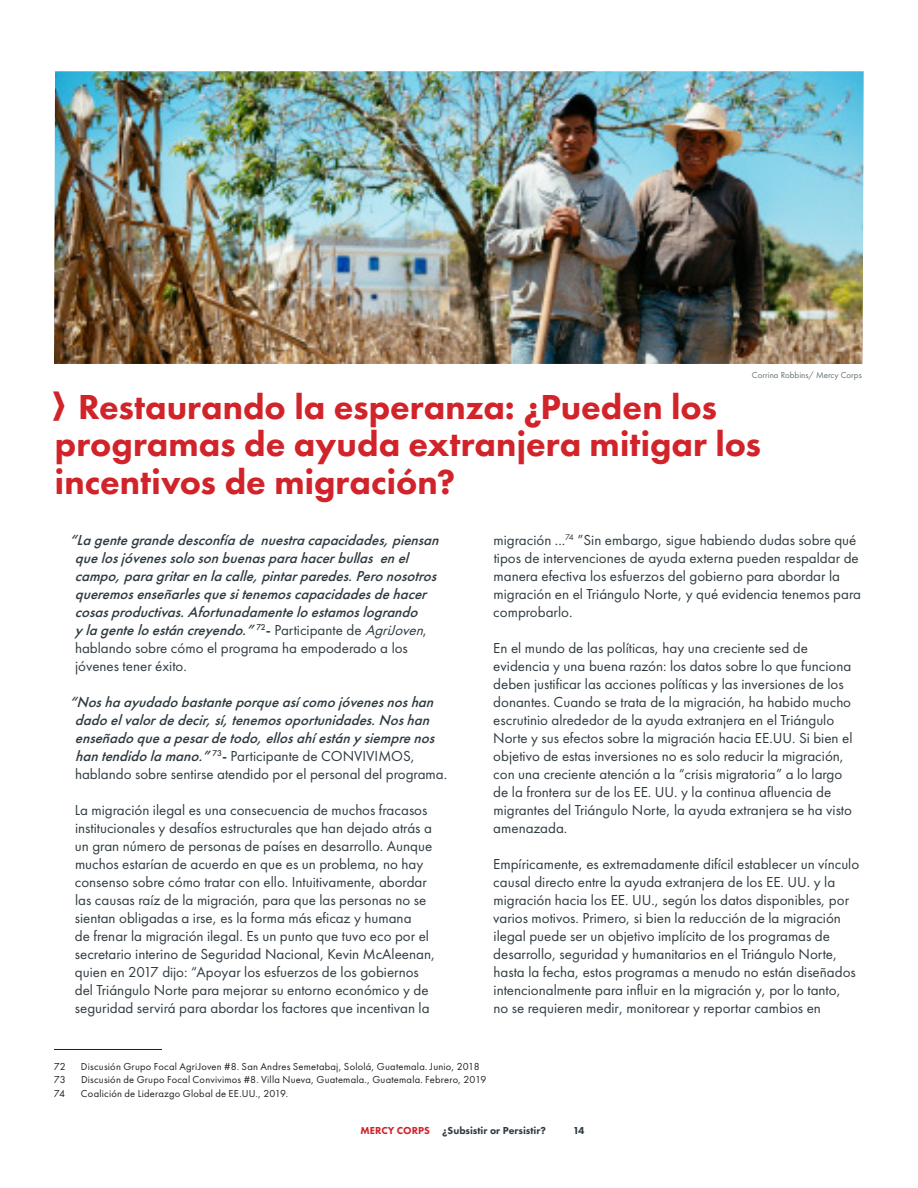
<style>
.page{position:relative;width:918px;height:1188px;background:#fff}
.page>*{position:absolute;margin:0;border:0;box-sizing:border-box;transform-origin:0 0}
.Heading_1{font:800 36px/37.5px "Futura PT";color:#d1232a}
.Body_Text___Futura{font:15px/18px "Futura PT";color:#2f3b41}
.Body_Text___Futura-2{font:italic 500 15px/18px "Futura PT";color:#2f3b41}
.Footnote{font:10.5px "Futura PT";letter-spacing:.02em;color:#231f20}
.t1{font:800 10.5px "Futura PT";color:#2f3b41}
.Photo_credit{font:9px "Futura PT";color:#667177}
.s1{font-style:normal}
.s2{font-weight:400;font-style:normal}
.s3{font-weight:400}
.s4{color:#d1232a}
</style>
<div class="page">
<hr style="left:54px;top:1049px;width:108px;height:1px;background:#231f20">
<img style="left:54px;top:71px;width:810px;height:293px">
<p class="Photo_credit" style="left:752px;top:370px;width:111px">Corrina Robbins/ Mercy Corps</p>
<p class="Heading_1" style="left:55px;top:388px;width:708px;text-indent:23px">Restaurando la esperanza: ¿Pueden los programas de ayuda extranjera mitigar los incentivos de migración?</p>
<p class="Body_Text___Futura-2" style="left:75px;top:531px;width:370px;text-indent:-5px">“Lagentegrandedesconfíade nuestracapacidades,piensan quelosjóvenessolosonbuenasparahacerbullas enel campo,paragritarenlacalle,pintarparedes.Peronosotros queremosenseñarlesquesitenemoscapacidadesdehacer cosasproductivas.Afortunadamenteloestamoslogrando ylagenteloestáncreyendo.”<sup>72</sup> <span class="s1">-</span> <span class="s2">P a r t i c i p a n t e d e</span> <span class="s3">AgriJoven</span><span class="s2">, hablando sobre cómo el programa ha empoderado a los jóvenes tener éxito.</span></p>
<p class="Body_Text___Futura-2" style="left:75px;top:693px;width:374px;text-indent:-5px">“Noshaayudadobastanteporqueasícomojóvenesnoshan dadoelvalordedecir,sí,tenemosoportunidades.Noshan enseñadoqueapesardetodo,ellosahíestánysiemprenos hantendidolamano.”<sup>73</sup><span class="s1">-</span> <span class="s2">Participante de CONVIVIMOS, hablando sobre sentirse atendido por el personal del programa.</span></p>
<p class="Body_Text___Futura" style="left:75px;top:800px;width:362px">La migración ilegal es una consecuencia de muchos fracasos institucionales y desafíos estructurales que han dejado atrás a un gran número de personas de países en desarrollo. Aunque muchos estarían de acuerdo en que es un problema, no hay consenso sobre cómo tratar con ello. Intuitivamente, abordar las causas raíz de la migración, para que las personas no se sientan obligadas a irse, es la forma más eficaz y humana<br>de frenar la migración ilegal. Es un punto que tuvo eco por el secretario interino de Seguridad Nacional, Kevin McAleenan, quien en 2017 dijo: “Apoyar los esfuerzos de los gobiernos del Triángulo Norte para mejorar su entorno económico y de seguridad servirá para abordar los factores que incentivan la</p>
<p class="Body_Text___Futura" style="left:493px;top:530px;width:369px">migración ...<sup>74</sup> ”Sin embargo, sigue habiendo dudas sobre qué tipos de intervenciones de ayuda externa pueden respaldar de manera efectiva los esfuerzos del gobierno para abordar la migración en el Triángulo Norte, y qué evidencia tenemos para comprobarlo.</p>
<p class="Body_Text___Futura" style="left:493px;top:638px;width:361px">En el mundo de las políticas, hay una creciente sed de evidencia y una buena razón: los datos sobre lo que funciona deben justificar las acciones políticas y las inversiones de los donantes. Cuando se trata de la migración, ha habido mucho escrutinio alrededor de la ayuda extranjera en el Triángulo Norte y sus efectos sobre la migración hacia EE.UU. Si bien el objetivo de estas inversiones no es solo reducir la migración, con una creciente atención a la “crisis migratoria” a lo largo de la frontera sur de los EE. UU. y la continua afluencia de migrantes del Triángulo Norte, la ayuda extranjera se ha visto amenazada.</p>
<p class="Body_Text___Futura" style="left:493px;top:854px;width:368px">Empíricamente, es extremadamente difícil establecer un vínculo causal directo entre la ayuda extranjera de los EE. UU. y la migración hacia los EE. UU., según los datos disponibles, por varios motivos. Primero, si bien la reducción de la migración ilegal puede ser un objetivo implícito de los programas de desarrollo, seguridad y humanitarios en el Triángulo Norte, hasta la fecha, estos programas a menudo no están diseñados intencionalmente para influir en la migración y, por lo tanto,<br>no se requieren medir, monitorear y reportar cambios en</p>
<p class="Footnote" style="left:54px;top:1060px;width:13px">72</p>
<p class="Footnote" style="left:81px;top:1060px;width:400px">Discusión Grupo Focal AgriJoven #8. San Andres Semetabaj, Sololá, Guatemala. Junio, 2018</p>
<p class="Footnote" style="left:54px;top:1074px;width:13px">73</p>
<p class="Footnote" style="left:81px;top:1074px;width:407px">Discusión de Grupo Focal Convivimos #8. Villa Nueva, Guatemala., Guatemala. Febrero, 2019</p>
<p class="Footnote" style="left:54px;top:1087px;width:13px">74</p>
<p class="Footnote" style="left:81px;top:1087px;width:209px">Coalición de Liderazgo Global de EE.UU., 2019.</p>
<p class="t1" style="left:360px;top:1124px;width:187px"><span class="s4">MERCY CORPS</span> ¿Subsistir or Persistir?</p>
<p class="t1" style="left:573px;top:1124px;width:13px">14</p>
</div>
